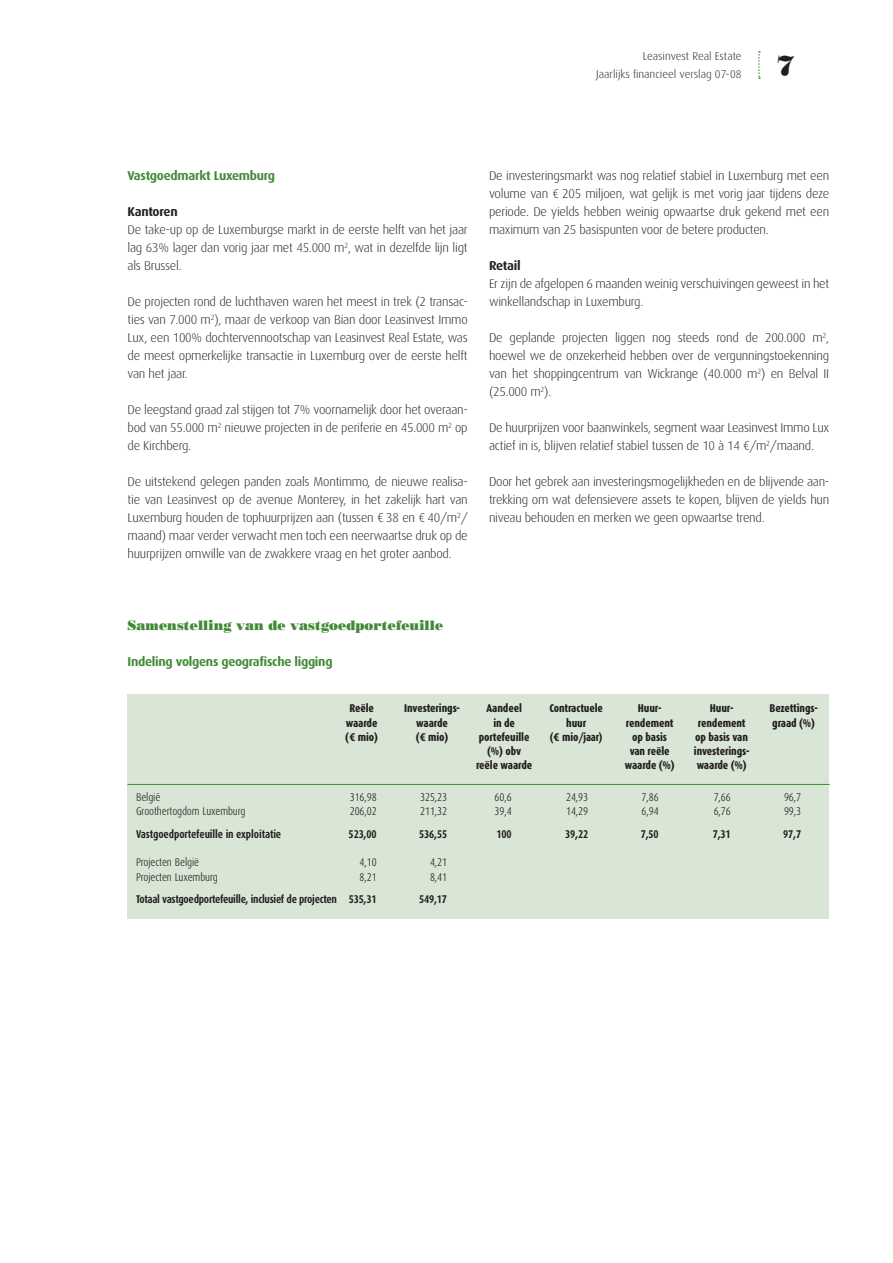
<style>
.page{position:relative;width:893px;height:1263px;background:#fff}
.page>*{position:absolute;margin:0;border:0;box-sizing:border-box;transform-origin:0 0}
.t1{font:27px "Bodoni Poster";color:#231f20}
.t2{font:13.5px "Bodoni Poster";color:#428a37}
.t3{font:300 12.75px/18px "Dax";letter-spacing:-.02em;color:#231f20;text-align:justify}
.t4{font:700 12.75px "Dax";letter-spacing:-.02em;color:#428a37}
.t5{font:700 12.75px "Dax";letter-spacing:-.025em;color:#231f20}
.t6{font:800 11.25px "Dax Condensed";letter-spacing:-.01em;color:#231f20}
.t7{font:300 11.25px "Dax Condensed";letter-spacing:-.01em;color:#231f20}
.t8{font:700 11.25px "Dax Condensed";letter-spacing:-.02em;color:#231f20}
.t9{font:300 11.25px/18px "Dax";color:#231f20;text-align:right}
.t10{font:800 11.25px "Dax Condensed";letter-spacing:-.01em;color:#231f20;scale:.95 1}
.s1{font-family:"Dax Euro";font-weight:400}
</style>
<div class="page">
<svg style="left:758px;top:51px;width:2px;height:28px"></svg>
<div style="left:128px;top:694px;width:701px;height:225px;background:#d9e6d5"></div>
<hr style="left:128px;top:784px;width:702px;height:1px;background:#428a37">
<p class="t9" style="left:596px;top:48px;width:147px">Leasinvest Real Estate<br>Jaarlijks financieel verslag 07-08</p>
<h1 class="t1" style="left:776px;top:49px;width:20px">7</h1>
<p class="t4" style="left:128px;top:170px;width:149px">Vastgoedmarkt Luxemburg</p>
<p class="t5" style="left:128px;top:206px;width:52px">Kantoren</p>
<p class="t3" style="left:128px;top:222px;width:342px">De take-up op de Luxemburgse markt in de eerste helft van het jaar lag 63% lager dan vorig jaar met 45.000 m<sup>2</sup>, wat in dezelfde lijn ligt als Brussel.</p>
<p class="t3" style="left:128px;top:294px;width:342px">De projecten rond de luchthaven waren het meest in trek (2 transac&shy;ties van 7.000 m<sup>2</sup>), maar de verkoop van Bian door Leasinvest Immo Lux, een 100% dochtervennootschap van Leasinvest Real Estate, was de meest opmerkelijke transactie in Luxemburg over de eerste helft van het jaar.</p>
<p class="t3" style="left:128px;top:402px;width:342px">De leegstand graad zal stijgen tot 7% voornamelijk door het overaan&shy;bod van 55.000 m<sup>2</sup> nieuwe projecten in de periferie en 45.000 m<sup>2</sup> op de Kirchberg.</p>
<p class="t3" style="left:128px;top:474px;width:342px">De uitstekend gelegen panden zoals Montimmo, de nieuwe realisa&shy;tie van Leasinvest op de avenue Monterey, in het zakelijk hart van Luxemburg houden de tophuurprijzen aan (tussen <span class="s1">g</span> 38 en <span class="s1">g</span> 40/m<sup>2</sup>/ maand) maar verder verwacht men toch een neerwaartse druk op de huurprijzen omwille van de zwakkere vraag en het groter aanbod.</p>
<p class="t3" style="left:489px;top:168px;width:342px">De investeringsmarkt was nog relatief stabiel in Luxemburg met een volume van <span class="s1">g</span> 205 miljoen, wat gelijk is met vorig jaar tijdens deze periode. De yields hebben weinig opwaartse druk gekend met een maximum van 25 basispunten voor de betere producten.</p>
<p class="t5" style="left:489px;top:260px;width:33px">Retail</p>
<p class="t3" style="left:489px;top:276px;width:342px">Er zijn de afgelopen 6 maanden weinig verschuivingen geweest in het winkellandschap in Luxemburg.</p>
<p class="t3" style="left:489px;top:330px;width:342px">De geplande projecten liggen nog steeds rond de 200.000 m<sup>2</sup>, hoewel we de onzekerheid hebben over de vergunningstoekenning van het shoppingcentrum van Wickrange (40.000 m<sup>2</sup>) en Belval II (25.000 m<sup>2</sup>).</p>
<p class="t3" style="left:489px;top:420px;width:342px">De huurprijzen voor baanwinkels, segment waar Leasinvest Immo Lux actief in is, blijven relatief stabiel tussen de 10 à 14 <span class="s1">g</span>/m<sup>2</sup>/maand.</p>
<p class="t3" style="left:489px;top:474px;width:342px">Door het gebrek aan investeringsmogelijkheden en de blijvende aan&shy;trekking om wat defensievere assets te kopen, blijven de yields hun niveau behouden en merken we geen opwaartse trend.</p>
<p class="t2" style="left:128px;top:617px;width:317px">Samenstelling van de vastgoedportefeuille</p>
<p class="t4" style="left:128px;top:656px;width:207px">Indeling volgens geografische ligging</p>
<p class="t6" style="left:349px;top:704px;width:26px">Reële</p>
<p class="t6" style="left:404px;top:704px;width:57px">Investerings-</p>
<p class="t6" style="left:486px;top:704px;width:37px">Aandeel</p>
<p class="t6" style="left:549px;top:704px;width:55px">Contractuele</p>
<p class="t6" style="left:638px;top:704px;width:25px">Huur-</p>
<p class="t6" style="left:710px;top:704px;width:25px">Huur-</p>
<p class="t6" style="left:769px;top:704px;width:50px">Bezettings-</p>
<p class="t6" style="left:346px;top:718px;width:33px">waarde</p>
<p class="t6" style="left:416px;top:718px;width:33px">waarde</p>
<p class="t6" style="left:493px;top:718px;width:23px">in de</p>
<p class="t6" style="left:566px;top:718px;width:22px">huur</p>
<p class="t6" style="left:626px;top:718px;width:49px">rendement</p>
<p class="t6" style="left:698px;top:718px;width:49px">rendement</p>
<p class="t6" style="left:772px;top:718px;width:44px">graad (%)</p>
<p class="t6" style="left:345px;top:732px;width:34px">(<span class="s1">j</span> mio)</p>
<p class="t6" style="left:416px;top:732px;width:34px">(<span class="s1">j</span> mio)</p>
<p class="t6" style="left:479px;top:732px;width:52px">portefeuille</p>
<p class="t10" style="left:550px;top:732px;width:57px">(<span class="s1">j</span> mio/jaar)</p>
<p class="t6" style="left:632px;top:732px;width:36px">op basis</p>
<p class="t6" style="left:695px;top:732px;width:54px">op basis van</p>
<p class="t6" style="left:487px;top:746px;width:35px">(%) obv</p>
<p class="t6" style="left:630px;top:746px;width:42px">van reële</p>
<p class="t6" style="left:694px;top:746px;width:57px">investerings-</p>
<p class="t6" style="left:476px;top:761px;width:58px">reële waarde</p>
<p class="t6" style="left:625px;top:761px;width:51px">waarde (%)</p>
<p class="t6" style="left:697px;top:761px;width:51px">waarde (%)</p>
<p class="t7" style="left:136px;top:792px;width:26px">België</p>
<p class="t7" style="left:350px;top:792px;width:28px">316,98</p>
<p class="t7" style="left:420px;top:792px;width:28px">325,23</p>
<p class="t7" style="left:495px;top:792px;width:19px">60,6</p>
<p class="t7" style="left:566px;top:792px;width:23px">24,93</p>
<p class="t7" style="left:642px;top:792px;width:19px">7,86</p>
<p class="t7" style="left:714px;top:792px;width:19px">7,66</p>
<p class="t7" style="left:784px;top:792px;width:19px">96,7</p>
<p class="t7" style="left:136px;top:806px;width:111px">Groothertogdom Luxemburg</p>
<p class="t7" style="left:350px;top:806px;width:28px">206,02</p>
<p class="t7" style="left:420px;top:806px;width:28px">211,32</p>
<p class="t7" style="left:495px;top:806px;width:19px">39,4</p>
<p class="t7" style="left:566px;top:806px;width:23px">14,29</p>
<p class="t7" style="left:642px;top:806px;width:19px">6,94</p>
<p class="t7" style="left:714px;top:806px;width:19px">6,76</p>
<p class="t7" style="left:784px;top:806px;width:19px">99,3</p>
<p class="t8" style="left:136px;top:829px;width:147px">Vastgoedportefeuille in exploitatie</p>
<p class="t8" style="left:349px;top:829px;width:30px">523,00</p>
<p class="t8" style="left:419px;top:829px;width:30px">536,55</p>
<p class="t8" style="left:496px;top:829px;width:17px">100</p>
<p class="t8" style="left:565px;top:829px;width:24px">39,22</p>
<p class="t8" style="left:641px;top:829px;width:19px">7,50</p>
<p class="t8" style="left:713px;top:829px;width:19px">7,31</p>
<p class="t8" style="left:783px;top:829px;width:19px">97,7</p>
<p class="t7" style="left:136px;top:858px;width:65px">Projecten België</p>
<p class="t7" style="left:360px;top:858px;width:19px">4,10</p>
<p class="t7" style="left:430px;top:858px;width:19px">4,21</p>
<p class="t7" style="left:136px;top:872px;width:83px">Projecten Luxemburg</p>
<p class="t7" style="left:360px;top:872px;width:19px">8,21</p>
<p class="t7" style="left:430px;top:872px;width:19px">8,41</p>
<p class="t8" style="left:136px;top:895px;width:242px">Totaal vastgoedportefeuille, inclusief de projecten 535,31</p>
<p class="t8" style="left:419px;top:895px;width:30px">549,17</p>
</div>
